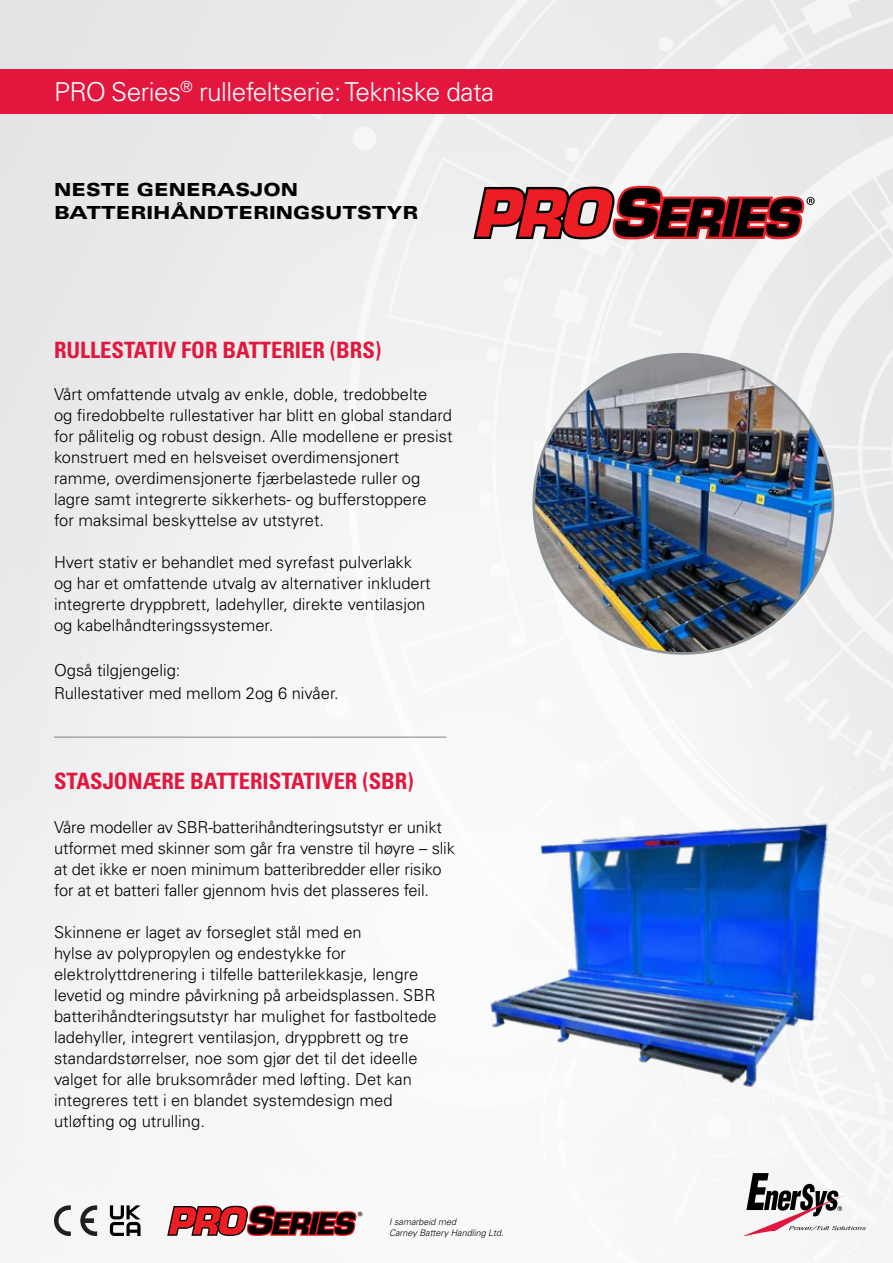
<style>
.page{position:relative;width:893px;height:1263px;background:#fff}
.page>*{position:absolute;margin:0;border:0;box-sizing:border-box;transform-origin:0 0}
.t1{font:300 26.1px "Univers LT Pro 45";letter-spacing:-.02em;color:#fff}
.t2{font:700 condensed 22.5px "Univers LT Pro";color:#e3173e}
.t3{font:900 expanded 18px/23.2px "Univers LT Pro";color:#000}
.t4{font:300 16.5px/21px "Univers LT Pro 45";color:#000}
.t5{font:italic 300 9px/10.8px "Univers LT Pro 45";color:#000}
</style>
<div class="page">
<div style="left:0;top:69px;width:893px;height:45px;background:#e3173e"></div>
<hr style="left:54px;top:737px;width:392px;height:1px;background:#808285">
<svg style="left:742px;top:1173px;width:124px;height:63px"></svg>
<svg style="left:473px;top:186px;width:342px;height:53px;background:#944649"></svg>
<img style="left:475px;top:801px;width:391px;height:328px">
<img style="left:534px;top:354px;width:299px;height:299px;border-radius:150px">
<svg style="left:54px;top:1205px;width:17px;height:31px"></svg>
<svg style="left:80px;top:1205px;width:17px;height:31px"></svg>
<svg style="left:110px;top:1205px;width:31px;height:31px"></svg>
<svg style="left:167px;top:1205px;width:195px;height:31px"></svg>
<h1 class="t1" style="left:54px;top:76px;width:442px">PRO Series<sup>®</sup> rullefeltserie: Tekniske data</h1>
<p class="t3" style="left:54px;top:178px;width:366px">NESTE GENERASJON<br>BATTERIHÅNDTERINGSUTSTYR</p>
<h2 class="t2" style="left:54px;top:336px;width:329px">RULLESTATIV FOR BATTERIER (BRS)</h2>
<p class="t4" style="left:54px;top:384px;width:400px">Vårt omfattende utvalg av enkle, doble, tredobbelte<br>og firedobbelte rullestativer har blitt en global standard for pålitelig og robust design. Alle modellene er presist konstruert med en helsveiset overdimensjonert ramme, overdimensjonerte fjærbelastede ruller og lagre samt integrerte sikkerhets- og bufferstoppere<br>for maksimal beskyttelse av utstyret.</p>
<p class="t4" style="left:54px;top:552px;width:378px">Hvert stativ er behandlet med syrefast pulverlakk og har et omfattende utvalg av alternativer inkludert integrerte dryppbrett, ladehyller, direkte ventilasjon og kabelhåndteringssystemer.</p>
<p class="t4" style="left:54px;top:658px;width:286px;line-height:23.5px">Også tilgjengelig:<br>Rullestativer med mellom 2og 6 nivåer.</p>
<h2 class="t2" style="left:54px;top:767px;width:361px">STASJONÆRE BATTERISTATIVER (SBR)</h2>
<p class="t4" style="left:54px;top:817px;width:402px">Våre modeller av SBR-batterihåndteringsutstyr er unikt utformet med skinner som går fra venstre til høyre – slik at det ikke er noen minimum batteribredder eller risiko for at et batteri faller gjennom hvis det plasseres feil.</p>
<p class="t4" style="left:54px;top:922px;width:384px">Skinnene er laget av forseglet stål med en<br>hylse av polypropylen og endestykke for elektrolyttdrenering i tilfelle batterilekkasje, lengre levetid og mindre påvirkning på arbeidsplassen. SBR batterihåndteringsutstyr har mulighet for fastboltede ladehyller, integrert ventilasjon, dryppbrett og tre standardstørrelser, noe som gjør det til det ideelle valget for alle bruksområder med løfting. Det kan integreres tett i en blandet systemdesign med utløfting og utrulling.</p>
<p class="t5" style="left:389px;top:1216px;width:116px">I samarbeid med<br>Carney Battery Handling Ltd.</p>
</div>
